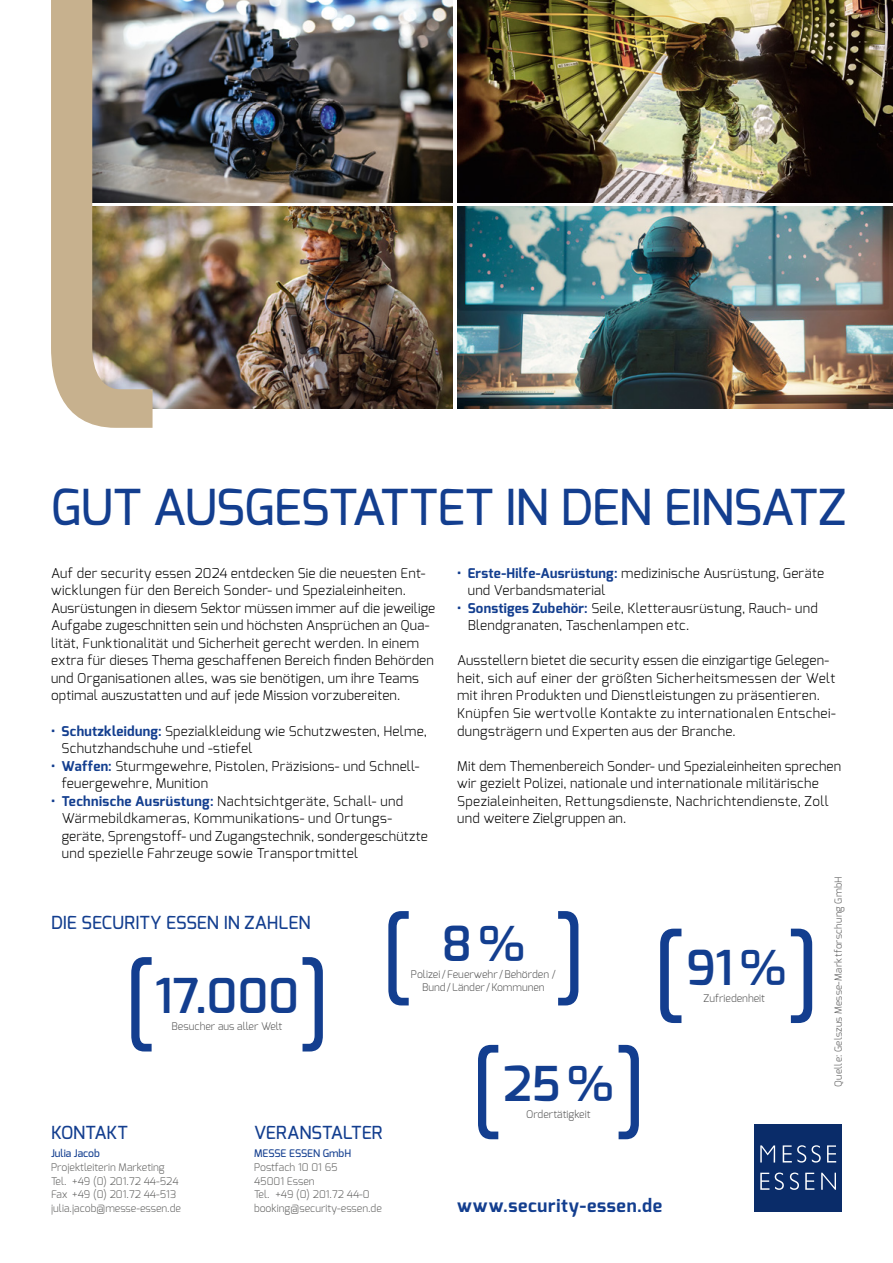
<style>
.page{position:relative;width:893px;height:1263px;background:#fff}
.page>*{position:absolute;margin:0;border:0;box-sizing:border-box;transform-origin:0 0}
.t1{font:500 49.5px "Exo";letter-spacing:-.02em;color:#133e8f}
.t2{font:600 48px "Exo";color:#133e8f}
.t3{font:500 18px "Exo";color:#133e8f}
.t4{font:700 18px "Exo";letter-spacing:.035em;color:#133e8f}
.t5{font:300 13.5px/17.5px "Exo";letter-spacing:.02em;color:#000}
.t6{font:300 10.5px/13.6px "Exo";color:#636362}
.t7{font:300 10.5px "Exo";color:#565656}
.t8{font:500 10.5px "Exo";color:#133e8f}
.t9{font:300 9.75px "Exo";letter-spacing:.03em;color:#565656}
.s1{font-weight:700;color:#133e8f}
</style>
<div class="page">
<img style="left:153px;top:0;width:299px;height:202px">
<img style="left:457px;top:207px;width:436px;height:202px">
<img style="left:457px;top:0;width:436px;height:202px">
<img style="left:153px;top:207px;width:300px;height:202px">
<div style="left:754px;top:1124px;width:88px;height:88px;background:#0a2c69"></div>
<svg style="left:760px;top:1145px;width:76px;height:17px"></svg>
<svg style="left:760px;top:1172px;width:76px;height:18px"></svg>
<img style="left:51px;top:0;width:102px;height:428px">
<svg style="left:131px;top:957px;width:21px;height:94px"></svg>
<svg style="left:303px;top:957px;width:20px;height:94px"></svg>
<svg style="left:478px;top:1045px;width:20px;height:94px"></svg>
<svg style="left:619px;top:1045px;width:20px;height:94px"></svg>
<svg style="left:660px;top:929px;width:21px;height:94px"></svg>
<svg style="left:791px;top:929px;width:21px;height:94px"></svg>
<svg style="left:388px;top:911px;width:21px;height:94px"></svg>
<svg style="left:558px;top:911px;width:20px;height:94px"></svg>
<h1 class="t1" style="left:51px;top:475px;width:797px">GUT AUSGESTATTET IN DEN EINSATZ</h1>
<p class="t5" style="left:51px;top:564px;width:386px">Auf der security essen 2024 entdecken Sie die neuesten Ent&shy;wicklungen für den Bereich Sonder- und Spezialeinheiten.<br>Ausrüstungen in diesem Sektor müssen immer auf die jeweilige Aufgabe zugeschnitten sein und höchsten Ansprüchen an Qua&shy;lität, Funktionalität und Sicherheit gerecht werden. In einem extra für dieses Thema geschaffenen Bereich finden Behörden und Organisationen alles, was sie benötigen, um ihre Teams optimal auszustatten und auf jede Mission vorzubereiten.</p>
<p class="t5" style="left:62px;top:722px;width:367px;text-indent:-11px"><span class="s1">• Schutzkleidung:</span> Spezialkleidung wie Schutzwesten, Helme,<br>Schutzhandschuhe und -stiefel</p>
<p class="t5" style="left:62px;top:757px;width:359px;text-indent:-11px"><span class="s1">• Waffen:</span> Sturmgewehre, Pistolen, Präzisions- und Schnell&shy;feuergewehre, Munition</p>
<p class="t5" style="left:62px;top:792px;width:368px;text-indent:-11px"><span class="s1">• Technische Ausrüstung:</span> Nachtsichtgeräte, Schall- und Wärmebildkameras, Kommunikations- und Ortungs&shy;geräte, Sprengstoff- und Zugangstechnik, sondergeschützte und spezielle Fahrzeuge sowie Transportmittel</p>
<p class="t5" style="left:468px;top:564px;width:358px;text-indent:-11px"><span class="s1">• Erste-Hilfe-Ausrüstung:</span> medizinische Ausrüstung, Geräte und Verbandsmaterial</p>
<p class="t5" style="left:468px;top:599px;width:351px;text-indent:-11px"><span class="s1">• Sonstiges Zubehör:</span> Seile, Kletterausrüstung, Rauch- und<br>Blendgranaten, Taschenlampen etc.</p>
<p class="t5" style="left:457px;top:652px;width:380px">Ausstellern bietet die security essen die einzigartige Gelegen&shy;heit, sich auf einer der größten Sicherheitsmessen der Welt mit ihren Produkten und Dienstleistungen zu präsentieren.<br>Knüpfen Sie wertvolle Kontakte zu internationalen Entschei&shy;dungsträgern und Experten aus der Branche.</p>
<p class="t5" style="left:457px;top:757px;width:385px">Mit dem Themenbereich Sonder- und Spezialeinheiten sprechen wir gezielt Polizei, nationale und internationale militärische Spezialeinheiten, Rettungsdienste, Nachrichtendienste, Zoll und weitere Zielgruppen an.</p>
<h3 class="t3" style="left:51px;top:910px;width:261px">DIE SECURITY ESSEN IN ZAHLEN</h3>
<h2 class="t2" style="left:155px;top:965px;width:145px">17.000</h2>
<p class="t7" style="left:172px;top:1020px;width:112px">Besucher aus aller Welt</p>
<h3 class="t3" style="left:51px;top:1121px;width:79px">KONTAKT</h3>
<h3 class="t3" style="left:254px;top:1121px;width:130px">VERANSTALTER</h3>
<p class="t8" style="left:51px;top:1147px;width:50px">Julia Jacob</p>
<p class="t6" style="left:51px;top:1160px;width:132px">Projektleiterin Marketing<br>Tel. +49 (0) 201.72 44-524<br>Fax +49 (0) 201.72 44-513 julia.jacob@messe-essen.de</p>
<p class="t8" style="left:254px;top:1147px;width:99px">MESSE ESSEN GmbH</p>
<p class="t6" style="left:254px;top:1160px;width:129px">Postfach 10 01 65<br>45001 Essen<br>Tel. +49 (0) 201.72 44-0 booking@security-essen.de</p>
<h2 class="t2" style="left:442px;top:913px;width:85px">8%</h2>
<p class="t7" style="left:422px;top:980px;width:124px">Bund/Länder /Kommunen</p>
<p class="t7" style="left:411px;top:968px;width:147px">Polizei/Feuerwehr/Behörden /</p>
<h2 class="t2" style="left:503px;top:1053px;width:111px">25%</h2>
<p class="t7" style="left:526px;top:1107px;width:66px">Ordertätigkeit</p>
<h2 class="t2" style="left:686px;top:937px;width:101px">91%</h2>
<p class="t7" style="left:704px;top:991px;width:63px">Zufriedenheit</p>
<h3 class="t4" style="left:457px;top:1194px;width:207px">www.security-essen.de</h3>
<p class="t9" style="left:832px;top:1086px;width:212px;rotate:-90deg">Quelle: Gelszus Messe-Marktforschung GmbH</p>
</div>
